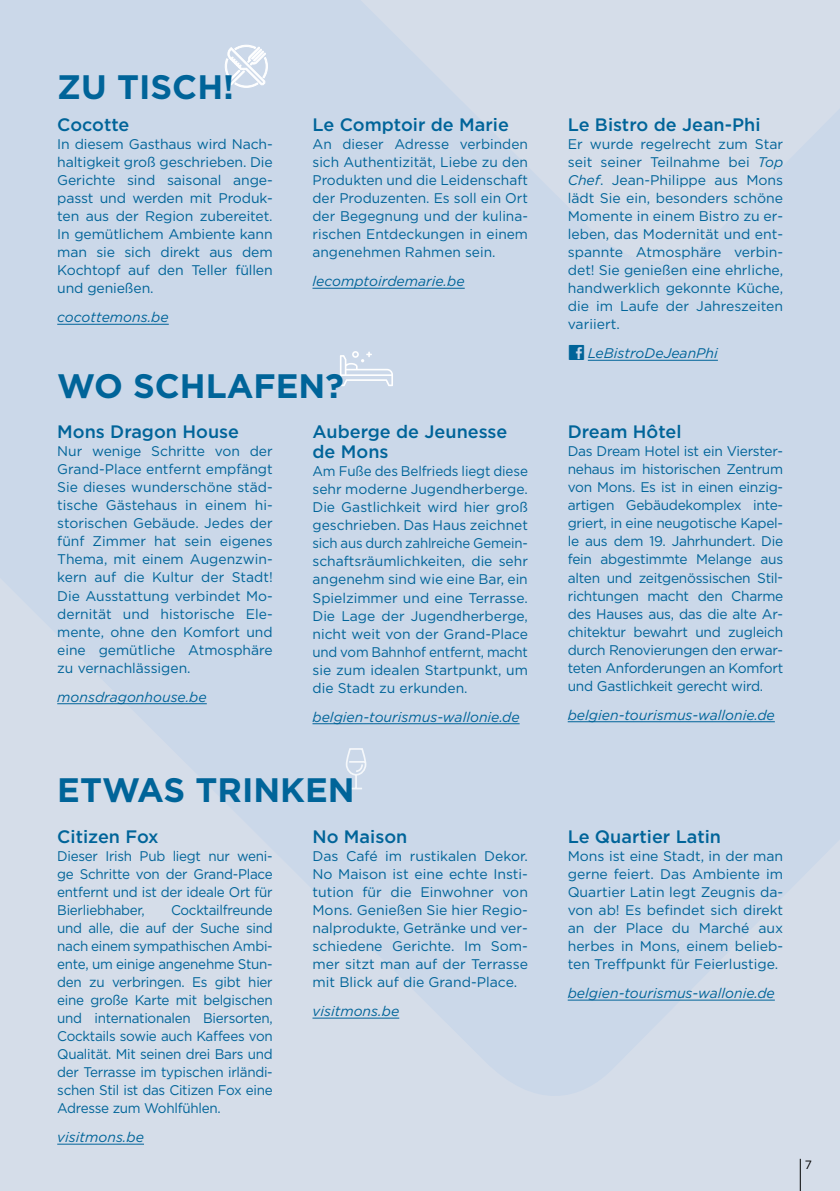
<style>
.page{position:relative;width:840px;height:1191px;background:#fff}
.page>*{position:absolute;margin:0;border:0;box-sizing:border-box;transform-origin:0 0}
.t1{font:700 34px "Gotham";color:#006499}
.t2{font:500 18px/20px "Gotham";color:#006499}
.t3{font:14px/18px "Gotham";color:#006499;text-align:justify}
.t4{font:14px/18px "Gotham";color:#006499;text-align:justify;scale:.96 1}
.t5{font:italic 14px "Gotham";color:#006499}
.t6{font:12px "Gotham";color:#000}
.s1{font-style:italic}
.s2{font-family:"Social Iconby BRIANQC";font-style:normal;font-size:20px}
</style>
<div class="page">
<div style="left:0;top:0;width:839px;height:1191px;background:#cbd8e9"></div>
<hr style="left:57px;top:324px;width:112px;height:1px;background:#006499">
<hr style="left:312px;top:288px;width:152px;height:1px;background:#006499">
<hr style="left:587px;top:360px;width:130px;height:1px;background:#006499">
<hr style="left:57px;top:1143px;width:87px;height:1px;background:#006499">
<hr style="left:312px;top:1017px;width:87px;height:1px;background:#006499">
<hr style="left:567px;top:999px;width:207px;height:1px;background:#006499">
<hr style="left:57px;top:703px;width:150px;height:1px;background:#006499">
<hr style="left:312px;top:723px;width:207px;height:1px;background:#006499">
<hr style="left:567px;top:721px;width:207px;height:1px;background:#006499">
<svg style="left:225px;top:45px;width:43px;height:43px"></svg>
<svg style="left:340px;top:351px;width:53px;height:35px"></svg>
<svg style="left:346px;top:748px;width:21px;height:42px"></svg>
<hr style="left:799px;top:1158px;width:1px;height:33px;background:#000">
<h1 class="t1" style="left:57px;top:64px;width:178px">ZU TISCH!</h1>
<p class="t2" style="left:57px;top:114px;width:74px">Cocotte</p>
<p class="t3" style="left:57px;top:135px;width:217px">In diesem Gasthaus wird Nach&shy;haltigkeit groß geschrieben. Die Gerichte sind saisonal ange&shy;passt und werden mit Produk&shy;ten aus der Region zubereitet.<br>In gemütlichem Ambiente kann man sie sich direkt aus dem Kochtopf auf den Teller füllen und genießen.</p>
<p class="t5" style="left:57px;top:310px;width:113px">cocottemons.be</p>
<p class="t2" style="left:312px;top:114px;width:198px">Le Comptoir de Marie</p>
<p class="t3" style="left:312px;top:135px;width:217px">An dieser Adresse verbinden sich Authentizität, Liebe zu den Produkten und die Leidenschaft der Produzenten. Es soll ein Ort der Begegnung und der kulina&shy;rischen Entdeckungen in einem angenehmen Rahmen sein.</p>
<p class="t5" style="left:312px;top:274px;width:154px">lecomptoirdemarie.be</p>
<h1 class="t1" style="left:57px;top:363px;width:288px">WO SCHLAFEN?</h1>
<p class="t2" style="left:57px;top:422px;width:183px">Mons Dragon House</p>
<p class="t3" style="left:57px;top:442px;width:217px">Nur wenige Schritte von der Grand-Place entfernt empfängt Sie dieses wunderschöne städ&shy;tische Gästehaus in einem hi&shy;storischen Gebäude. Jedes der fünf Zimmer hat sein eigenes Thema, mit einem Augenzwin&shy;kern auf die Kultur der Stadt!<br>Die Ausstattung verbindet Mo&shy;dernität und historische Ele&shy;mente, ohne den Komfort und eine gemütliche Atmosphäre zu vernachlässigen.</p>
<p class="t5" style="left:57px;top:689px;width:151px">monsdragonhouse.be</p>
<p class="t2" style="left:312px;top:422px;width:196px">Auberge de Jeunesse de Mons</p>
<p class="t4" style="left:312px;top:462px;width:226px">Am Fuße des Belfrieds liegt diese sehr moderne Jugendherberge.<br>Die Gastlichkeit wird hier groß geschrieben. Das Haus zeichnet sich aus durch zahlreiche Gemein&shy;schaftsräumlichkeiten, die sehr angenehm sind wie eine Bar, ein Spielzimmer und eine Terrasse.<br>Die Lage der Jugendherberge, nicht weit von der Grand-Place und vom Bahnhof entfernt, macht sie zum idealen Startpunkt, um die Stadt zu erkunden.</p>
<p class="t5" style="left:312px;top:709px;width:208px">belgien-tourismus-wallonie.de</p>
<h1 class="t1" style="left:57px;top:767px;width:299px">ETWAS TRINKEN</h1>
<p class="t2" style="left:57px;top:826px;width:103px">Citizen Fox</p>
<p class="t4" style="left:57px;top:846px;width:226px">Dieser Irish Pub liegt nur weni&shy;ge Schritte von der Grand-Place entfernt und ist der ideale Ort für Bierliebhaber,</p>
<p class="t4" style="left:57px;top:900px;width:226px;text-indent:114px">Cocktailfreunde und alle, die auf der Suche sind nach einem sympathischen Ambi&shy;ente, um einige angenehme Stun&shy;den zu verbringen. Es gibt hier eine große Karte mit belgischen und internationalen Biersorten, Cocktails sowie auch Kaffees von Qualität. Mit seinen drei Bars und der Terrasse im typischen irländi&shy;schen Stil ist das Citizen Fox eine Adresse zum Wohlfühlen.</p>
<p class="t5" style="left:57px;top:1129px;width:88px">visitmons.be</p>
<p class="t2" style="left:312px;top:826px;width:96px">No Maison</p>
<p class="t3" style="left:312px;top:846px;width:217px">Das Café im rustikalen Dekor.<br>No Maison ist eine echte Insti&shy;tution für die Einwohner von Mons. Genießen Sie hier Regio&shy;nalprodukte, Getränke und ver&shy;schiedene Gerichte. Im Som&shy;mer sitzt man auf der Terrasse mit Blick auf die Grand-Place.</p>
<p class="t5" style="left:312px;top:1003px;width:88px">visitmons.be</p>
<p class="t2" style="left:567px;top:114px;width:194px">Le Bistro de Jean-Phi</p>
<p class="t3" style="left:567px;top:135px;width:217px">Er wurde regelrecht zum Star seit seiner Teilnahme bei <span class="s1">Top Chef</span>. Jean-Philippe aus Mons lädt Sie ein, besonders schöne Momente in einem Bistro zu er&shy;leben, das Modernität und ent&shy;spannte Atmosphäre verbin&shy;det! Sie genießen eine ehrliche, handwerklich gekonnte Küche, die im Laufe der Jahreszeiten variiert.</p>
<p class="t5" style="left:567px;top:346px;width:152px"><span class="s2">w</span> LeBistroDeJeanPhi</p>
<p class="t2" style="left:567px;top:422px;width:115px">Dream Hôtel</p>
<p class="t3" style="left:567px;top:442px;width:217px">Das Dream Hotel ist ein Vierster&shy;nehaus im historischen Zentrum von Mons. Es ist in einen einzig&shy;artigen Gebäudekomplex inte&shy;griert, in eine neugotische Kapel&shy;le aus dem 19. Jahrhundert. Die fein abgestimmte Melange aus alten und zeitgenössischen Stil&shy;richtungen macht den Charme des Hauses aus, das die alte Ar&shy;chitektur bewahrt und zugleich durch Renovierungen den erwar&shy;teten Anforderungen an Komfort und Gastlichkeit gerecht wird.</p>
<p class="t5" style="left:567px;top:707px;width:208px">belgien-tourismus-wallonie.de</p>
<p class="t2" style="left:567px;top:826px;width:155px">Le Quartier Latin</p>
<p class="t3" style="left:567px;top:846px;width:217px">Mons ist eine Stadt, in der man gerne feiert. Das Ambiente im Quartier Latin legt Zeugnis da&shy;von ab! Es befindet sich direkt an der Place du Marché aux herbes in Mons, einem belieb&shy;ten Treffpunkt für Feierlustige.</p>
<p class="t5" style="left:567px;top:985px;width:208px">belgien-tourismus-wallonie.de</p>
<p class="t6" style="left:804px;top:1156px;width:9px">7</p>
</div>
